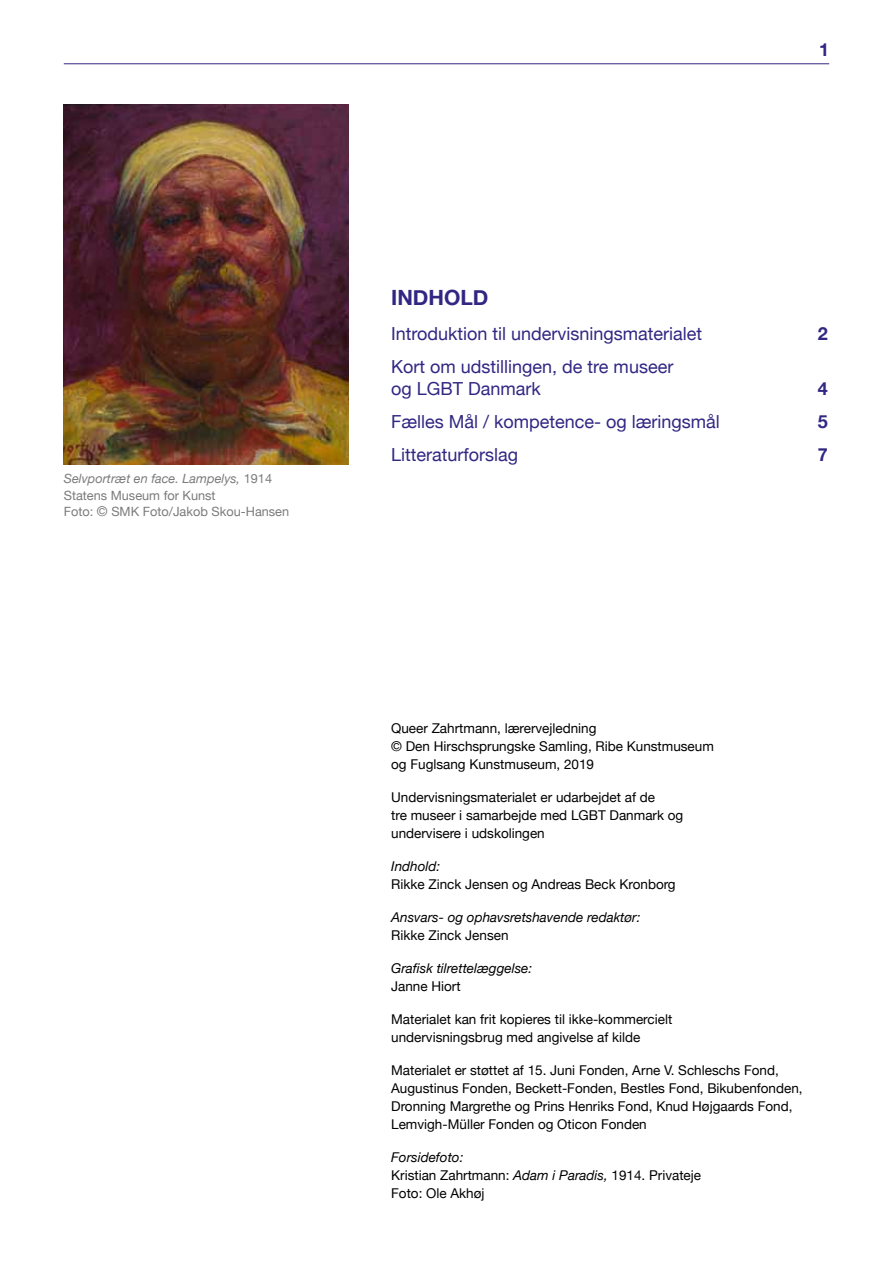
<style>
.page{position:relative;width:893px;height:1263px;background:#fff}
.page>*{position:absolute;margin:0;border:0;box-sizing:border-box;transform-origin:0 0}
.t1{font:700 21px "Helvetica Neue";color:#312783}
.t2{font:18px/22.5px "Helvetica Neue";color:#312783}
.t3{font:700 18px "Helvetica Neue";color:#312783}
.t4{font:13.5px/18px "Helvetica Neue";color:#000}
.t5{font:italic 13.5px "Helvetica Neue";color:#000}
.t6{font:12.75px/16.5px "Helvetica Neue";color:#7c7b7b}
.s1{font-style:italic}
.s2{font-size:13.5px}
</style>
<div class="page">
<hr style="left:64px;top:63px;width:765px;height:1px;background:#312783">
<img style="left:64px;top:104px;width:284px;height:360px">
<p class="t6" style="left:64px;top:471px;width:227px"><span class="s1">Selvportræt en face. Lampelys,</span> 1914<br>Statens Museum for Kunst<br>Foto: <span class="s2">©</span> SMK Foto/Jakob Skou-Hansen</p>
<h2 class="t3" style="left:819px;top:35px;width:12px">1</h2>
<h1 class="t1" style="left:391px;top:281px;width:99px">Indhold</h1>
<h2 class="t2" style="left:391px;top:323px;width:313px">Introduktion til undervisningsmaterialet</h2>
<h2 class="t3" style="left:818px;top:319px;width:12px">2</h2>
<h2 class="t2" style="left:391px;top:356px;width:284px">Kort om udstillingen, de tre museer og LGBT Danmark</h2>
<h2 class="t3" style="left:818px;top:375px;width:12px">4</h2>
<h2 class="t2" style="left:391px;top:412px;width:330px">Fælles Mål / kompetence- og læringsmål</h2>
<h2 class="t3" style="left:818px;top:408px;width:12px">5</h2>
<h2 class="t2" style="left:391px;top:445px;width:128px">Litteraturforslag</h2>
<h2 class="t3" style="left:818px;top:441px;width:12px">7</h2>
<p class="t4" style="left:391px;top:720px;width:324px">Queer Zahrtmann, lærervejledning<br>© Den Hirschsprungske Samling, Ribe Kunstmuseum og Fuglsang Kunstmuseum, 2019</p>
<p class="t4" style="left:391px;top:789px;width:294px">Undervisningsmaterialet er udarbejdet af de<br>tre museer i samarbejde med LGBT Danmark og undervisere i udskolingen</p>
<p class="t5" style="left:391px;top:856px;width:51px">Indhold:</p>
<p class="t4" style="left:391px;top:876px;width:286px">Rikke Zinck Jensen og Andreas Beck Kronborg</p>
<p class="t5" style="left:391px;top:907px;width:251px">Ansvars- og ophavsretshavende redaktør:</p>
<p class="t4" style="left:391px;top:927px;width:119px">Rikke Zinck Jensen</p>
<p class="t5" style="left:391px;top:958px;width:142px">Grafisk tilrettelæggelse:</p>
<p class="t4" style="left:391px;top:978px;width:71px">Janne Hiort</p>
<p class="t4" style="left:391px;top:1011px;width:283px">Materialet kan frit kopieres til ikke-kommercielt undervisningsbrug med angivelse af kilde</p>
<p class="t4" style="left:391px;top:1062px;width:413px">Materialet er støttet af 15. Juni Fonden, Arne V. Schleschs Fond, Augustinus Fonden, Beckett-Fonden, Bestles Fond, Bikubenfonden, Dronning Margrethe og Prins Henriks Fond, Knud Højgaards Fond, Lemvigh-Müller Fonden og Oticon Fonden</p>
<p class="t4" style="left:391px;top:1149px;width:311px"><span class="s1">Forsidefoto:<br></span>Kristian Zahrtmann: <span class="s1">Adam i Paradis,</span> 1914. Privateje<br>Foto: Ole Akhøj</p>
</div>
